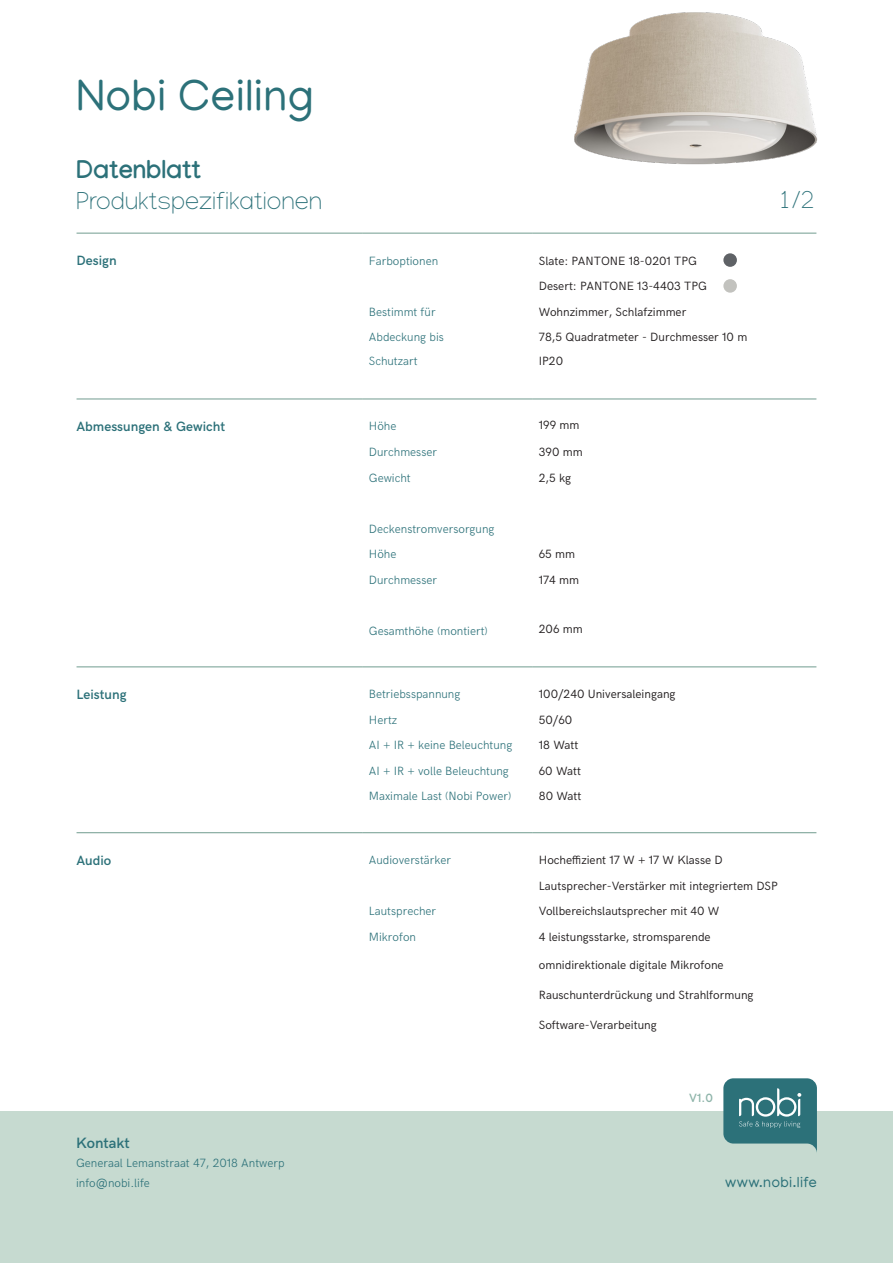
<style>
.page{position:relative;width:893px;height:1263px;background:#fff}
.page>*{position:absolute;margin:0;border:0;box-sizing:border-box;transform-origin:0 0}
.t1{font:45px "Manjari";color:#2c7179}
.t2{font:100 25.5px "Manjari";color:#2c7179}
.t3{font:700 25.5px "Manjari";color:#2c7179}
.t4{font:15px "Manjari";letter-spacing:.015em;color:#2c7179}
.t5{font:600 15px "HK Grotesk";color:#2c7179}
.t6{font:600 13.5px "HK Grotesk";color:#2c7179}
.t7{font:12px "HK Grotesk";color:#231f20}
.t8{font:300 12px "HK Grotesk";color:#2c7179}
.t9{font:600 12px "HK Grotesk";color:#8fb5aa}
</style>
<div class="page">
<hr style="left:77px;top:233px;width:286px;height:1px;background:#719c8f">
<hr style="left:363px;top:233px;width:170px;height:1px;background:#719c8f">
<hr style="left:533px;top:233px;width:283px;height:1px;background:#719c8f">
<hr style="left:77px;top:399px;width:286px;height:1px;background:#719c8f">
<hr style="left:363px;top:399px;width:170px;height:1px;background:#719c8f">
<hr style="left:533px;top:399px;width:283px;height:1px;background:#719c8f">
<hr style="left:77px;top:667px;width:286px;height:1px;background:#719c8f">
<hr style="left:363px;top:667px;width:170px;height:1px;background:#719c8f">
<hr style="left:533px;top:667px;width:283px;height:1px;background:#719c8f">
<hr style="left:77px;top:832px;width:286px;height:1px;background:#719c8f">
<hr style="left:363px;top:832px;width:170px;height:1px;background:#719c8f">
<hr style="left:533px;top:832px;width:283px;height:1px;background:#719c8f">
<div style="left:0;top:1111px;width:893px;height:152px;background:#c6dad0"></div>
<img style="left:574px;top:12px;width:244px;height:153px">
<svg style="left:723px;top:1078px;width:94px;height:74px;background:#4f898e"></svg>
<div style="left:723px;top:253px;width:14px;height:14px;background:#5f6266;border-radius:50%"></div>
<div style="left:723px;top:279px;width:14px;height:14px;background:#c2c2be;border-radius:50%"></div>
<p class="t1" style="left:76px;top:68px;width:239px">Nobi Ceiling</p>
<p class="t3" style="left:76px;top:155px;width:127px">Datenblatt</p>
<p class="t2" style="left:76px;top:185px;width:248px">Produktspezifikationen</p>
<p class="t2" style="left:777px;top:184px;width:39px">1/2</p>
<p class="t6" style="left:77px;top:251px;width:42px">Design</p>
<p class="t8" style="left:369px;top:251px;width:71px">Farboptionen</p>
<p class="t7" style="left:539px;top:251px;width:160px">Slate: PANTONE 18-0201 TPG</p>
<p class="t7" style="left:539px;top:277px;width:170px">Desert: PANTONE 13-4403 TPG</p>
<p class="t8" style="left:369px;top:302px;width:68px">Bestimmt für</p>
<p class="t7" style="left:539px;top:302px;width:149px">Wohnzimmer, Schlafzimmer</p>
<p class="t8" style="left:369px;top:328px;width:76px">Abdeckung bis</p>
<p class="t7" style="left:539px;top:328px;width:210px">78,5 Quadratmeter - Durchmesser 10 m</p>
<p class="t8" style="left:369px;top:352px;width:50px">Schutzart</p>
<p class="t7" style="left:539px;top:352px;width:26px">IP20</p>
<p class="t6" style="left:77px;top:416px;width:150px">Abmessungen &amp; Gewicht</p>
<p class="t8" style="left:369px;top:417px;width:29px">Höhe</p>
<p class="t7" style="left:539px;top:415px;width:42px">199 mm</p>
<p class="t8" style="left:369px;top:443px;width:70px">Durchmesser</p>
<p class="t7" style="left:539px;top:443px;width:45px">390 mm</p>
<p class="t8" style="left:369px;top:468px;width:43px">Gewicht</p>
<p class="t7" style="left:539px;top:468px;width:34px">2,5 kg</p>
<p class="t8" style="left:369px;top:519px;width:127px">Deckenstromversorgung</p>
<p class="t8" style="left:369px;top:545px;width:29px">Höhe</p>
<p class="t7" style="left:539px;top:545px;width:38px">65 mm</p>
<p class="t8" style="left:369px;top:570px;width:70px">Durchmesser</p>
<p class="t7" style="left:539px;top:570px;width:42px">174 mm</p>
<p class="t8" style="left:369px;top:621px;width:120px">Gesamthöhe (montiert)</p>
<p class="t7" style="left:539px;top:620px;width:45px">206 mm</p>
<p class="t6" style="left:77px;top:684px;width:52px">Leistung</p>
<p class="t8" style="left:369px;top:685px;width:93px">Betriebsspannung</p>
<p class="t7" style="left:539px;top:685px;width:138px">100/240 Universaleingang</p>
<p class="t8" style="left:369px;top:711px;width:30px">Hertz</p>
<p class="t7" style="left:539px;top:711px;width:35px">50/60</p>
<p class="t8" style="left:369px;top:736px;width:145px">AI + IR + keine Beleuchtung</p>
<p class="t7" style="left:539px;top:736px;width:41px">18 Watt</p>
<p class="t8" style="left:369px;top:762px;width:142px">AI + IR + volle Beleuchtung</p>
<p class="t7" style="left:539px;top:762px;width:44px">60 Watt</p>
<p class="t8" style="left:369px;top:787px;width:144px">Maximale Last (Nobi Power)</p>
<p class="t7" style="left:539px;top:787px;width:44px">80 Watt</p>
<p class="t6" style="left:77px;top:850px;width:36px">Audio</p>
<p class="t8" style="left:369px;top:851px;width:84px">Audioverstärker</p>
<p class="t7" style="left:539px;top:851px;width:185px">Hocheffizient 17 W + 17 W Klasse D</p>
<p class="t7" style="left:539px;top:877px;width:240px">Lautsprecher-Verstärker mit integriertem DSP</p>
<p class="t8" style="left:369px;top:902px;width:69px">Lautsprecher</p>
<p class="t7" style="left:539px;top:902px;width:182px">Vollbereichslautsprecher mit 40 W</p>
<p class="t8" style="left:369px;top:928px;width:49px">Mikrofon</p>
<p class="t7" style="left:539px;top:928px;width:173px">4 leistungsstarke, stromsparende</p>
<p class="t7" style="left:539px;top:955px;width:186px">omnidirektionale digitale Mikrofone</p>
<p class="t7" style="left:539px;top:985px;width:216px">Rauschunterdrückung und Strahlformung</p>
<p class="t7" style="left:539px;top:1015px;width:120px">Software-Verarbeitung</p>
<p class="t5" style="left:76px;top:1131px;width:55px">Kontakt</p>
<p class="t8" style="left:76px;top:1154px;width:210px">Generaal Lemanstraat 47, 2018 Antwerp</p>
<p class="t8" style="left:76px;top:1173px;width:75px">info@nobi.life</p>
<p class="t9" style="left:689px;top:1089px;width:25px">V1.0</p>
<p class="t4" style="left:725px;top:1173px;width:93px">www.nobi.life</p>
</div>
